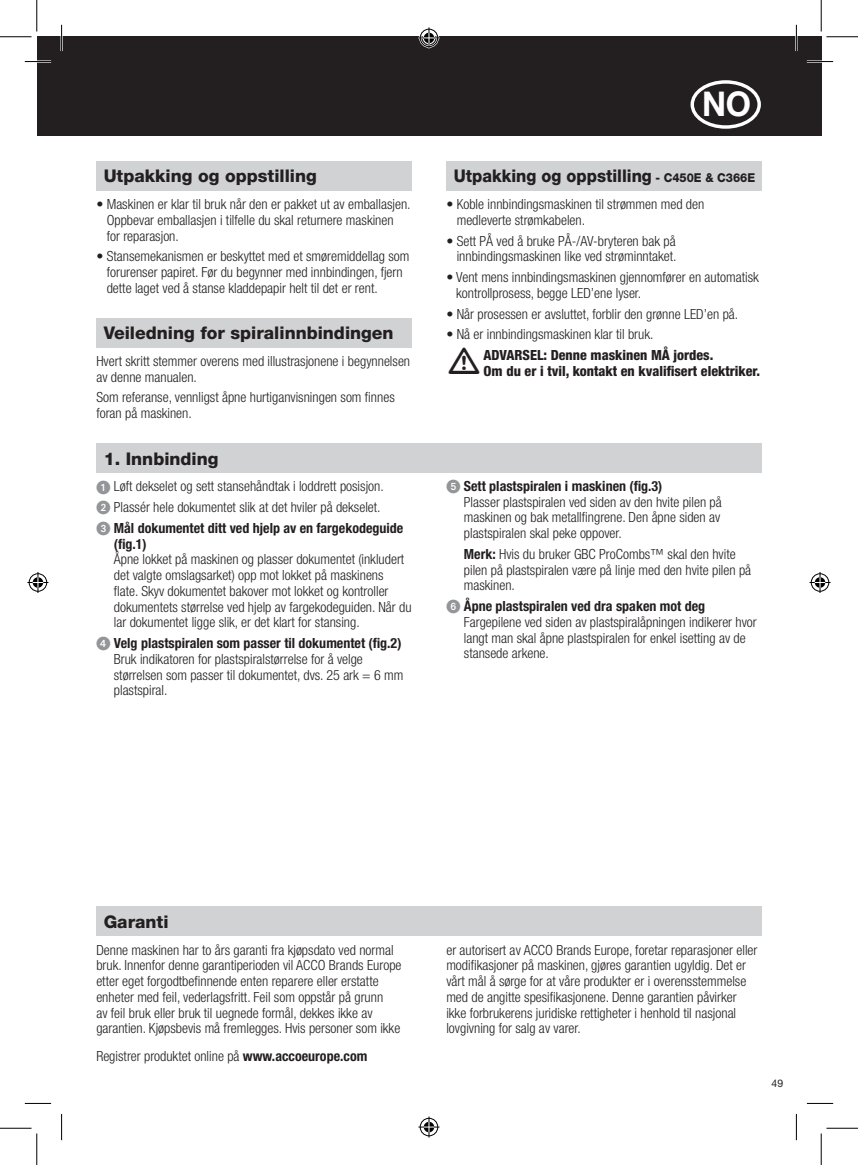
<style>
.page{position:relative;width:858px;height:1165px;background:#fff}
.page>*{position:absolute;margin:0;border:0;box-sizing:border-box;transform-origin:0 0}
.t1{font:700 34.12px "Helvetica Neue";color:#fff;scale:.95 1}
.t2{font:800 17.5px "Helvetica Neue";color:#231f20}
.t3{font:800 17.5px "Helvetica Neue";color:#231f20;scale:.93 1}
.t4{font:300 condensed 14px/15.8px "Helvetica Neue";color:#231f20}
.t5{font:800 condensed 14px/15.8px "Helvetica Neue";color:#231f20}
.t6{font:700 condensed 14px "Helvetica Neue";color:#231f20}
.t7{font:10.5px "Helvetica Neue";color:#231f20}
.s1{font-family:"European Pi One";font-weight:400;font-stretch:normal;color:#939598}
.s2{font-weight:700}
.s3{font-size:12.25px}
</style>
<div class="page">
<div style="left:37px;top:37px;width:784px;height:99px;background:#231f20"></div>
<div style="left:96px;top:906px;width:665px;height:30px;background:#d1d2d4"></div>
<div style="left:96px;top:161px;width:315px;height:30px;background:#d1d2d4"></div>
<div style="left:446px;top:161px;width:315px;height:30px;background:#d1d2d4"></div>
<div style="left:96px;top:318px;width:315px;height:29px;background:#d1d2d4"></div>
<div style="left:96px;top:443px;width:665px;height:30px;background:#d1d2d4"></div>
<hr style="left:25px;top:60px;width:26px;height:3px;background:#fff">
<hr style="left:806px;top:60px;width:26px;height:3px;background:#fff">
<hr style="left:60px;top:25px;width:3px;height:26px;background:#fff">
<hr style="left:795px;top:25px;width:2px;height:26px;background:#fff">
<svg style="left:25px;top:61px;width:26px;height:1px"></svg>
<svg style="left:806px;top:61px;width:26px;height:1px"></svg>
<svg style="left:25px;top:1103px;width:26px;height:1px"></svg>
<svg style="left:806px;top:1103px;width:26px;height:1px"></svg>
<svg style="left:61px;top:25px;width:1px;height:26px"></svg>
<svg style="left:61px;top:1114px;width:1px;height:26px"></svg>
<svg style="left:795px;top:25px;width:1px;height:26px"></svg>
<svg style="left:795px;top:1114px;width:1px;height:26px"></svg>
<hr style="left:0;top:36px;width:32px;height:1px;background:#000">
<hr style="left:826px;top:36px;width:31px;height:1px;background:#000">
<hr style="left:0;top:1128px;width:32px;height:1px;background:#000">
<hr style="left:826px;top:1128px;width:31px;height:1px;background:#000">
<hr style="left:36px;top:0;width:1px;height:32px;background:#000">
<hr style="left:36px;top:1133px;width:1px;height:32px;background:#000">
<hr style="left:820px;top:0;width:1px;height:32px;background:#000">
<hr style="left:820px;top:1133px;width:1px;height:32px;background:#000">
<svg style="left:418px;top:27px;width:21px;height:21px"></svg>
<svg style="left:418px;top:1116px;width:21px;height:21px"></svg>
<svg style="left:27px;top:572px;width:21px;height:21px"></svg>
<svg style="left:809px;top:572px;width:21px;height:21px"></svg>
<p class="t2" style="left:104px;top:166px;width:214px">Utpakking og oppstilling</p>
<p class="t4" style="left:107px;top:196px;width:305px;text-indent:-10px">• Maskinen er klar til bruk når den er pakket ut av emballasjen.<br>Oppbevar emballasjen i tilfelle du skal returnere maskinen<br>for reparasjon.</p>
<p class="t4" style="left:107px;top:248px;width:304px;text-indent:-10px">• Stansemekanismen er beskyttet med et smøremiddellag som forurenser papiret. Før du begynner med innbindingen, fjern dette laget ved å stanse kladdepapir helt til det er rent.</p>
<p class="t2" style="left:104px;top:323px;width:291px">Veiledning for spiralinnbindingen</p>
<p class="t4" style="left:96px;top:353px;width:315px">Hvert skritt stemmer overens med illustrasjonene i begynnelsen av denne manualen.</p>
<p class="t4" style="left:96px;top:389px;width:300px">Som referanse, vennligst åpne hurtiganvisningen som finnes foran på maskinen.</p>
<p class="t2" style="left:104px;top:448px;width:116px">1. Innbinding</p>
<p class="t4" style="left:96px;top:476px;width:308px;line-height:20.7px"><span class="s1">1</span> Løft dekselet og sett stansehåndtak i loddrett posisjon.<br><span class="s1">2</span> Plassér hele dokumentet slik at det hviler på dekselet.<br><span class="s1">3</span> <span class="s2">Mål dokumentet ditt ved hjelp av en fargekodeguide</span></p>
<p class="t6" style="left:114px;top:535px;width:34px">(fig.1)</p>
<p class="t4" style="left:114px;top:551px;width:299px">Åpne lokket på maskinen og plasser dokumentet (inkludert det valgte omslagsarket) opp mot lokket på maskinens flate. Skyv dokumentet bakover mot lokket og kontroller dokumentets størrelse ved hjelp av fargekodeguiden. Når du lar dokumentet ligge slik, er det klart for stansing.</p>
<p class="t4" style="left:114px;top:635px;width:291px;text-indent:-18px"><span class="s1">4</span> <span class="s2">Velg plastspiralen som passer til dokumentet (fig.2)<br></span>Bruk indikatoren for plastspiralstørrelse for å velge størrelsen som passer til dokumentet, dvs. 25 ark = 6 mm plastspiral.</p>
<h1 class="t1" style="left:689px;top:83px;width:77px">□N O</h1>
<p class="t3" style="left:453px;top:166px;width:325px">Utpakking og oppstilling <span class="s3">- C450E &amp; C366E</span></p>
<p class="t4" style="left:456px;top:196px;width:249px;text-indent:-10px">• Koble innbindingsmaskinen til strømmen med den medleverte strømkabelen.</p>
<p class="t4" style="left:446px;top:233px;width:232px;text-align:right">• Sett PÅ ved å bruke PÅ-/AV-bryteren bak på innbindingsmaskinen like ved strøminntaket.</p>
<p class="t4" style="left:456px;top:269px;width:304px;text-indent:-10px">• Vent mens innbindingsmaskinen gjennomfører en automatisk kontrollprosess, begge LED’ene lyser.</p>
<p class="t4" style="left:446px;top:306px;width:293px">• Når prosessen er avsluttet, forblir den grønne LED’en på.</p>
<p class="t4" style="left:446px;top:326px;width:208px">• Nå er innbindingsmaskinen klar til bruk.</p>
<p class="t5" style="left:483px;top:347px;width:278px">ADVARSEL: Denne maskinen MÅ jordes.<br>Om du er i tvil, kontakt en kvalifisert elektriker.</p>
<p class="t4" style="left:463px;top:478px;width:259px;text-indent:-18px"><span class="s1">5</span> <span class="s2">Sett plastspiralen i maskinen (fig.3)<br></span>Plasser plastspiralen ved siden av den hvite pilen på maskinen og bak metallfingrene. Den åpne siden av plastspiralen skal peke oppover.</p>
<p class="t4" style="left:463px;top:546px;width:289px"><span class="s2">Merk:</span> Hvis du bruker GBC ProCombs™ skal den hvite pilen på plastspiralen være på linje med den hvite pilen på maskinen.</p>
<p class="t4" style="left:463px;top:598px;width:294px;text-indent:-18px"><span class="s1">6</span> <span class="s2">Åpne plastspiralen ved dra spaken mot deg </span>Fargepilene ved siden av plastspiralåpningen indikerer hvor langt man skal åpne plastspiralen for enkel isetting av de stansede arkene.</p>
<p class="t2" style="left:104px;top:911px;width:66px">Garanti</p>
<p class="t4" style="left:96px;top:942px;width:306px">Denne maskinen har to års garanti fra kjøpsdato ved normal bruk. Innenfor denne garantiperioden vil ACCO Brands Europe etter eget forgodtbefinnende enten reparere eller erstatte enheter med feil, vederlagsfritt. Feil som oppstår på grunn<br>av feil bruk eller bruk til uegnede formål, dekkes ikke av garantien. Kjøpsbevis må fremlegges. Hvis personer som ikke</p>
<p class="t4" style="left:446px;top:942px;width:312px">er autorisert av ACCO Brands Europe, foretar reparasjoner eller modifikasjoner på maskinen, gjøres garantien ugyldig. Det er vårt mål å sørge for at våre produkter er i overensstemmelse med de angitte spesifikasjonene. Denne garantien påvirker ikke forbrukerens juridiske rettigheter i henhold til nasjonal lovgivning for salg av varer.</p>
<p class="t4" style="left:96px;top:1047px;width:272px">Registrer produktet online på <span class="s2">www.accoeurope.com</span></p>
<p class="t7" style="left:771px;top:1077px;width:13px">49</p>
</div>
